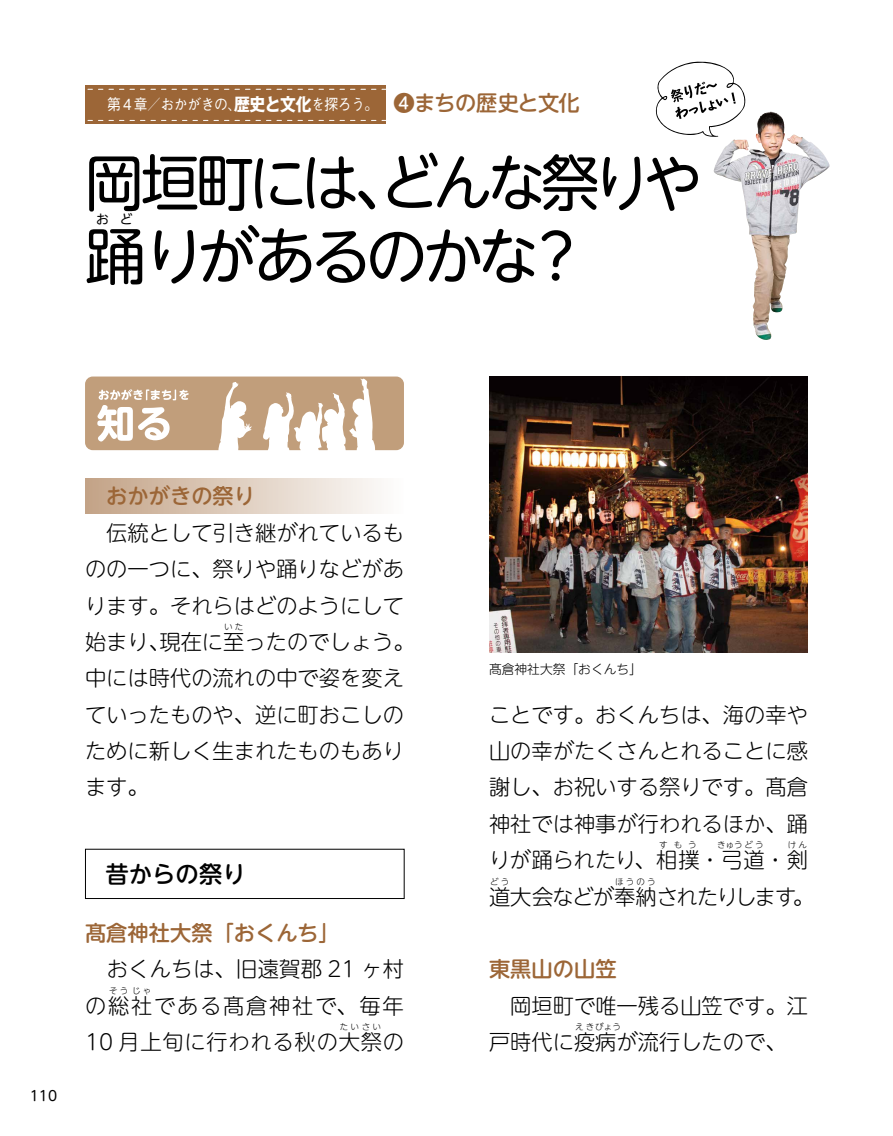
<style>
.page{position:relative;width:893px;height:1136px;background:#fff}
.page>*{position:absolute;margin:0;border:0;box-sizing:border-box;transform-origin:0 0}
.t1{font:61.65px/73.3px "UD Shin M Go Pro";letter-spacing:-.095em;color:#000;scale:.95 1}
.t2{font:500 23.4px "UD Shin M Go Pro";color:#000}
.t3{font:300 21.3px/36.3px "UD Shin M Go Pro";color:#000}
.t4{font:300 21.3px/36.3px "UD Shin M Go Pro";letter-spacing:.085em;color:#000}
.t5{font:500 21.3px "UD Shin M Go Pro";color:#9c6637}
.t6{font:300 21.3px "UD Shin M Go Pro";letter-spacing:-.035em;color:#000}
.t7{font:300 21.3px "UD Shin M Go Pro";letter-spacing:.035em;color:#000}
.t8{font:15.3px "Gothic BBB Pro Medium 90 pv RKSJ H";letter-spacing:-.03em;color:#fff;scale:.9 1}
.t9{font:13.8px "UD Shin M Go Pro";color:#000}
.t10{font:300 12.75px "UD Shin M Go Pro";color:#000}
.t11{font:12.75px "UD Shin M Go Pro";color:#000}
.t12{font:300 8.55px "UD Shin M Go Pro";letter-spacing:.25em;color:#000}
.s1{font-family:"Gothic MB101 Pro Bold 90 pv RKSJ H";font-size:17.7px}
.s2{font-family:"UD Shin M Go Pro Medium 90 pv RKSJ H";font-size:21.3px;color:#9c6637}
</style>
<div class="page">
<div style="left:85px;top:85px;width:301px;height:39px;background:#9c6637"></div>
<svg style="left:87px;top:89px;width:299px;height:1px"></svg>
<svg style="left:87px;top:120px;width:299px;height:1px"></svg>
<div style="left:85px;top:478px;width:319px;height:35px;background:linear-gradient(to right,#c3a386,#fefefd)"></div>
<img style="left:489px;top:376px;width:319px;height:276px">
<svg style="left:85px;top:376px;width:319px;height:74px"></svg>
<svg style="left:656px;top:62px;width:89px;height:75px"></svg>
<img style="left:714px;top:112px;width:57px;height:105px">
<p class="t8" style="left:107px;top:92px;width:527px">第４章／おかがきの、<span class="s1">歴史と文化</span>を探ろう。 <span class="s2">❹まちの歴史と文化</span></p>
<h1 class="t1" style="left:85px;top:143px;width:651px">岡垣町には、どんな祭りや踊りがあるのかな？</h1>
<p class="t11" style="left:96px;top:209px;width:38px">お ど</p>
<p class="t9" style="left:30px;top:1084px;width:29px">110</p>
<p class="t5" style="left:85px;top:479px;width:172px">　おかがきの祭り</p>
<p class="t3" style="left:85px;top:513px;width:331px">　伝統として引き継がれているものの一つに、祭りや踊りなどがあります。それらはどのようにして始まり、現在に至ったのでしょう。</p>
<p class="t12" style="left:224px;top:620px;width:21px">いた</p>
<p class="t3" style="left:85px;top:659px;width:320px;text-align:justify">中には時代の流れの中で姿を変えていったものや、逆に町おこしのために新しく生まれたものもあります。</p>
<p class="t2" style="left:105px;top:854px;width:142px">昔からの祭り</p>
<p class="t5" style="left:85px;top:915px;width:257px">髙倉神社大祭「おくんち」</p>
<p class="t4" style="left:85px;top:949px;width:320px">　おくんちは、旧遠賀郡 21 ヶ村の総社である髙倉神社で、毎年</p>
<p class="t12" style="left:109px;top:983px;width:21px">そう</p>
<p class="t12" style="left:132px;top:983px;width:21px">じゃ</p>
<p class="t7" style="left:85px;top:1024px;width:320px">10 月上旬に行われる秋の大祭の</p>
<p class="t12" style="left:340px;top:1019px;width:43px">たいさい</p>
<p class="t10" style="left:489px;top:658px;width:155px">髙倉神社大祭「おくんち」</p>
<p class="t3" style="left:489px;top:695px;width:320px;text-align:justify">ことです。おくんちは、海の幸や山の幸がたくさんとれることに感謝し、お祝いする祭りです。髙倉神社では神事が行われるほか、踊りが踊られたり、相撲・弓道・剣</p>
<p class="t12" style="left:659px;top:838px;width:39px">すもう</p>
<p class="t12" style="left:717px;top:838px;width:48px">きゅうどう</p>
<p class="t12" style="left:788px;top:838px;width:21px">けん</p>
<p class="t6" style="left:489px;top:879px;width:327px">道大会などが奉納されたりします。</p>
<p class="t12" style="left:490px;top:874px;width:21px">どう</p>
<p class="t12" style="left:615px;top:874px;width:42px">ほうのう</p>
<p class="t5" style="left:489px;top:951px;width:129px">東黒山の山笠</p>
<p class="t3" style="left:489px;top:986px;width:320px">　岡垣町で唯一残る山笠です。江戸時代に疫病が流行したので、</p>
<p class="t12" style="left:575px;top:1019px;width:47px">えきびょう</p>
</div>
